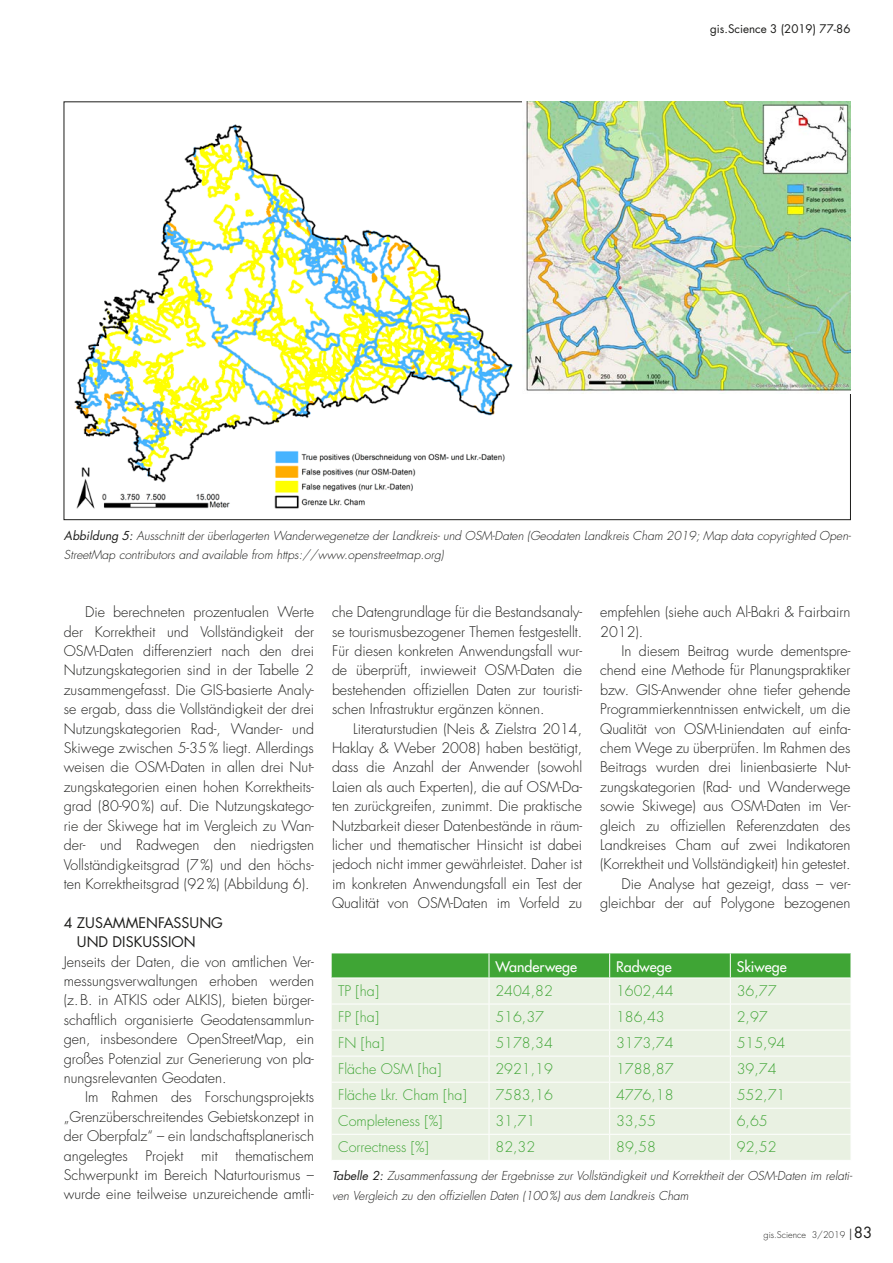
<style>
.page{position:relative;width:893px;height:1263px;background:#fff}
.page>*{position:absolute;margin:0;border:0;box-sizing:border-box;transform-origin:0 0}
.t1{font:300 14.25px/19.4px "Futura Std";letter-spacing:-.005em;color:#1d1d1b;text-align:justify}
.t2{font:300 14.25px "Futura Std";color:#3fa535}
.t3{font:14.25px/19.4px "Futura Std";color:#1d1d1b}
.t4{font:500 14.25px "Futura Std";color:#fff}
.t5{font:italic 300 12px/19.4px "Futura Std";color:#1d1d1b}
.t6{font:11.55px "Futura Std";color:#1d1d1b}
.t7{font:300 9px "Futura Std";color:#1d1d1b}
.s1{font-weight:400}
.s2{font-size:15px}
.s3{font-weight:400;font-size:15px}
</style>
<div class="page">
<svg style="left:332px;top:953px;width:519px;height:207px;background:#d6e8cf"></svg>
<img style="left:74px;top:124px;width:439px;height:385px">
<img style="left:522px;top:102px;width:328px;height:291px">
<p class="t6" style="left:710px;top:22px;width:142px">gis.Science 3 (2019) 77-86</p>
<p class="t5" style="left:64px;top:526px;width:789px"><span class="s1">Abbildung 5:</span> Ausschnitt der überlagerten Wanderwegenetze der Landkreis- und OSM-Daten (Geodaten Landkreis Cham 2019; Map data copyrighted Open-<br>StreetMap contributors and available from https://www.openstreetmap.org)</p>
<p class="t1" style="left:64px;top:603px;width:252px;text-indent:21px">Die berechneten prozentualen Werte der Korrektheit und Vollständigkeit der OSM-Daten differenziert nach den drei Nutzungskategorien sind in der Tabelle 2 zusammengefasst. Die GIS-basierte Analy&shy;se ergab, dass die Vollständigkeit der drei Nutzungskategorien Rad-, Wander- und Skiwege zwischen 5-35% liegt. Allerdings weisen die OSM-Daten in allen drei Nut&shy;zungskategorien einen hohen Korrektheits&shy;grad (80-90%) auf. Die Nutzungskatego&shy;rie der Skiwege hat im Vergleich zu Wan&shy;der- und Radwegen den niedrigsten Vollständigkeitsgrad (7%) und den höchs&shy;ten Korrektheitsgrad (92%) (Abbildung 6).</p>
<p class="t3" style="left:77px;top:913px;width:147px;text-indent:-13px">4 ZUSAMMENFASSUNG<br>UND DISKUSSION</p>
<p class="t1" style="left:64px;top:952px;width:252px">Jenseits der Daten, die von amtlichen Ver&shy;messungsverwaltungen erhoben werden (z.B. in ATKIS oder ALKIS), bieten bürger&shy;schaftlich organisierte Geodatensammlun&shy;gen, insbesondere OpenStreetMap, ein großes Potenzial zur Generierung von pla&shy;nungsrelevanten Geodaten.</p>
<p class="t1" style="left:64px;top:1088px;width:252px;text-indent:21px">Im Rahmen des Forschungsprojekts „Grenzüberschreitendes Gebietskonzept in der Oberpfalz“ – ein landschaftsplanerisch angelegtes Projekt mit thematischem Schwerpunkt im Bereich Naturtourismus – wurde eine teilweise unzureichende amtli-</p>
<p class="t1" style="left:332px;top:603px;width:252px">che Datengrundlage für die Bestandsanaly&shy;se tourismusbezogener Themen festgestellt.<br>Für diesen konkreten Anwendungsfall wur&shy;de überprüft, inwieweit OSM-Daten die bestehenden offiziellen Daten zur touristi&shy;schen Infrastruktur ergänzen können.</p>
<p class="t1" style="left:332px;top:719px;width:252px;text-indent:21px">Literaturstudien (Neis &amp; Zielstra 2014, Haklay &amp; Weber 2008) haben bestätigt, dass die Anzahl der Anwender (sowohl Laien als auch Experten), die auf OSM-Da&shy;ten zurückgreifen, zunimmt. Die praktische Nutzbarkeit dieser Datenbestände in räum&shy;licher und thematischer Hinsicht ist dabei jedoch nicht immer gewährleistet. Daher ist im konkreten Anwendungsfall ein Test der Qualität von OSM-Daten im Vorfeld zu</p>
<p class="t1" style="left:600px;top:603px;width:252px">empfehlen (siehe auch Al-Bakri &amp; Fairbairn<br>2012).</p>
<p class="t1" style="left:600px;top:641px;width:252px;text-align:right">In diesem Beitrag wurde dementspre&shy;chend eine Methode für Planungspraktiker bzw. GIS-Anwender ohne tiefer gehende Programmierkenntnissen entwickelt, um die Qualität von OSM-Liniendaten auf einfa&shy;chem Wege zu überprüfen. Im Rahmen des Beitrags wurden drei linienbasierte Nut&shy;zungskategorien (Rad- und Wanderwege sowie Skiwege) aus OSM-Daten im Ver&shy;gleich zu offiziellen Referenzdaten des Landkreises Cham auf zwei Indikatoren (Korrektheit und Vollständigkeit) hin getestet.<br>Die Analyse hat gezeigt, dass – ver&shy;gleichbar der auf Polygone bezogenen</p>
<p class="t4" style="left:495px;top:957px;width:83px">Wanderwege</p>
<p class="t4" style="left:616px;top:957px;width:57px">Radwege</p>
<p class="t4" style="left:737px;top:957px;width:51px">Skiwege</p>
<p class="t2" style="left:338px;top:982px;width:43px">TP [ha]</p>
<p class="t2" style="left:495px;top:982px;width:59px">2404,82</p>
<p class="t2" style="left:616px;top:982px;width:59px">1602,44</p>
<p class="t2" style="left:737px;top:982px;width:41px">36,77</p>
<p class="t2" style="left:338px;top:1008px;width:42px">FP [ha]</p>
<p class="t2" style="left:495px;top:1008px;width:50px">516,37</p>
<p class="t2" style="left:616px;top:1008px;width:50px">186,43</p>
<p class="t2" style="left:737px;top:1008px;width:32px">2,97</p>
<p class="t2" style="left:338px;top:1034px;width:48px">FN [ha]</p>
<p class="t2" style="left:495px;top:1034px;width:59px">5178,34</p>
<p class="t2" style="left:616px;top:1034px;width:59px">3173,74</p>
<p class="t2" style="left:737px;top:1034px;width:50px">515,94</p>
<p class="t2" style="left:338px;top:1060px;width:105px">Fläche OSM [ha]</p>
<p class="t2" style="left:495px;top:1060px;width:59px">2921,19</p>
<p class="t2" style="left:616px;top:1060px;width:59px">1788,87</p>
<p class="t2" style="left:737px;top:1060px;width:41px">39,74</p>
<p class="t2" style="left:338px;top:1086px;width:130px">Fläche Lkr. Cham [ha]</p>
<p class="t2" style="left:495px;top:1086px;width:59px">7583,16</p>
<p class="t2" style="left:616px;top:1086px;width:59px">4776,18</p>
<p class="t2" style="left:737px;top:1086px;width:50px">552,71</p>
<p class="t2" style="left:338px;top:1112px;width:106px">Completeness [%]</p>
<p class="t2" style="left:495px;top:1112px;width:41px">31,71</p>
<p class="t2" style="left:616px;top:1112px;width:41px">33,55</p>
<p class="t2" style="left:737px;top:1112px;width:32px">6,65</p>
<p class="t2" style="left:338px;top:1138px;width:92px">Correctness [%]</p>
<p class="t2" style="left:495px;top:1138px;width:41px">82,32</p>
<p class="t2" style="left:616px;top:1138px;width:41px">89,58</p>
<p class="t2" style="left:737px;top:1138px;width:41px">92,52</p>
<p class="t5" style="left:332px;top:1166px;width:522px"><span class="s1">Tabelle 2:</span> Zusammenfassung der Ergebnisse zur Vollständigkeit und Korrektheit der OSM-Daten im relati&shy;ven Vergleich zu den offiziellen Daten (100%) aus dem Landkreis Cham</p>
<p class="t7" style="left:764px;top:1229px;width:110px">gis.Science 3/2019 <span class="s2">I</span> <span class="s3">83</span></p>
</div>
